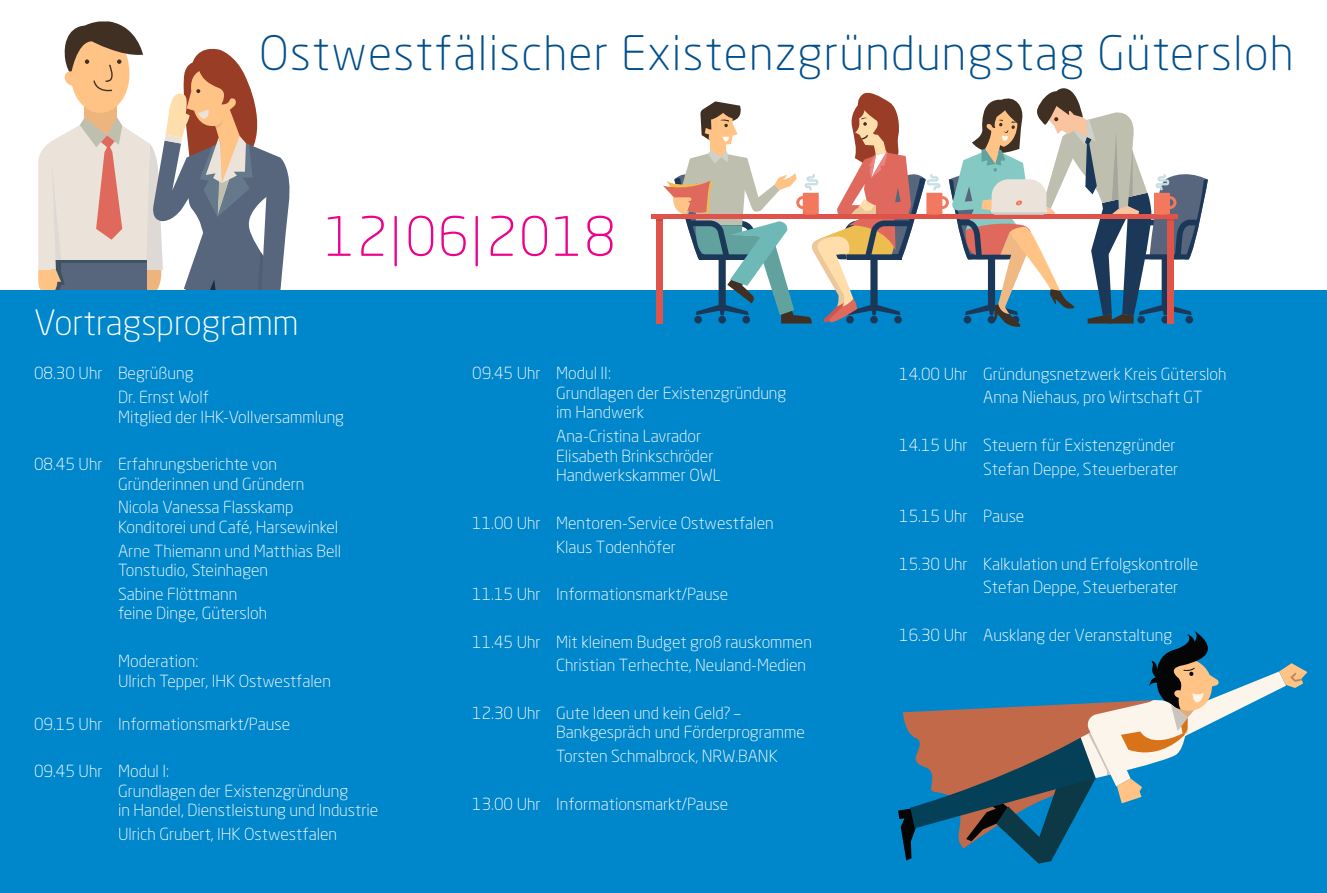
<style>
.page{position:relative;width:1327px;height:893px;background:#fff}
.page>*{position:absolute;margin:0;border:0;box-sizing:border-box;transform-origin:0 0}
.t1{font:300 53.7px "Neo Sans Pro";letter-spacing:.03em;color:#ed028c}
.t2{font:300 46.95px "Neo Sans Pro";letter-spacing:.03em;color:#004f8c}
.t3{font:300 34.65px "Neo Sans Pro";color:#fff}
.t4{font:300 16.5px/19.5px "Neo Sans Pro";color:#fff}
</style>
<div class="page">
<svg style="left:38px;top:21px;width:252px;height:269px"></svg>
<div style="left:0;top:290px;width:1327px;height:603px;background:#0087cb"></div>
<svg style="left:898px;top:631px;width:409px;height:233px"></svg>
<svg style="left:656px;top:88px;width:552px;height:239px"></svg>
<h2 class="t2" style="left:259px;top:25px;width:1036px">Ostwestfälischer Existenzgründungstag Gütersloh</h2>
<h1 class="t1" style="left:324px;top:204px;width:293px">12|06|2018</h1>
<h3 class="t3" style="left:34px;top:301px;width:266px">Vortragsprogramm</h3>
<p class="t4" style="left:118px;top:361px;width:92px;line-height:23.7px;text-indent:-84px">08.30 Uhr Begrüßung<br>Dr. Ernst Wolf</p>
<p class="t4" style="left:118px;top:407px;width:227px">Mitglied der IHK-Vollversammlung</p>
<p class="t4" style="left:118px;top:454px;width:188px;text-indent:-84px">08.45 Uhr Erfahrungsberichte von<br>Gründerinnen und Gründern</p>
<p class="t4" style="left:118px;top:497px;width:222px">Nicola Vanessa Flasskamp<br>Konditorei und Café, Harsewinkel</p>
<p class="t4" style="left:118px;top:541px;width:225px">Arne Thiemann und Matthias Bell<br>Tonstudio, Steinhagen</p>
<p class="t4" style="left:118px;top:584px;width:150px">Sabine Flöttmann feine Dinge, Gütersloh</p>
<p class="t4" style="left:118px;top:651px;width:214px">Moderation:<br>Ulrich Tepper, IHK Ostwestfalen</p>
<p class="t4" style="left:34px;top:714px;width:258px">09.15 Uhr Informationsmarkt/Pause</p>
<p class="t4" style="left:118px;top:761px;width:262px;text-indent:-84px">09.45 Uhr Modul I:<br>Grundlagen der Existenzgründung<br>in Handel, Dienstleistung und Industrie</p>
<p class="t4" style="left:118px;top:824px;width:221px">Ulrich Grubert, IHK Ostwestfalen</p>
<p class="t4" style="left:556px;top:364px;width:232px;text-indent:-84px">09.45 Uhr Modul II:<br>Grundlagen der Existenzgründung im Handwerk</p>
<p class="t4" style="left:556px;top:426px;width:166px">Ana-Cristina Lavrador<br>Elisabeth Brinkschröder<br>Handwerkskammer OWL</p>
<p class="t4" style="left:556px;top:511px;width:219px;line-height:23.7px;text-indent:-84px">11.00 Uhr Mentoren-Service Ostwestfalen<br>Klaus Todenhöfer</p>
<p class="t4" style="left:472px;top:584px;width:258px">11.15 Uhr Informationsmarkt/Pause</p>
<p class="t4" style="left:556px;top:629px;width:257px;line-height:23.7px;text-indent:-84px">11.45 Uhr Mit kleinem Budget groß rauskommen<br>Christian Terhechte, Neuland-Medien</p>
<p class="t4" style="left:556px;top:703px;width:250px;text-indent:-84px">12.30 Uhr Gute Ideen und kein Geld? –<br>Bankgespräch und Förderprogramme</p>
<p class="t4" style="left:556px;top:746px;width:223px">Torsten Schmalbrock, NRW.BANK</p>
<p class="t4" style="left:472px;top:794px;width:258px">13.00 Uhr Informationsmarkt/Pause</p>
<p class="t4" style="left:983px;top:361px;width:245px;line-height:23.7px;text-indent:-84px">14.00 Uhr Gründungsnetzwerk Kreis Gütersloh<br>Anna Niehaus, pro Wirtschaft GT</p>
<p class="t4" style="left:899px;top:433px;width:281px;line-height:23.7px;text-align:right">14.15 Uhr Steuern für Existenzgründer<br>Stefan Deppe, Steuerberater</p>
<p class="t4" style="left:899px;top:506px;width:127px">15.15 Uhr Pause</p>
<p class="t4" style="left:983px;top:552px;width:216px;line-height:23.7px;text-indent:-84px">15.30 Uhr Kalkulation und Erfolgskontrolle<br>Stefan Deppe, Steuerberater</p>
<p class="t4" style="left:899px;top:625px;width:274px">16.30 Uhr Ausklang der Veranstaltung</p>
</div>
